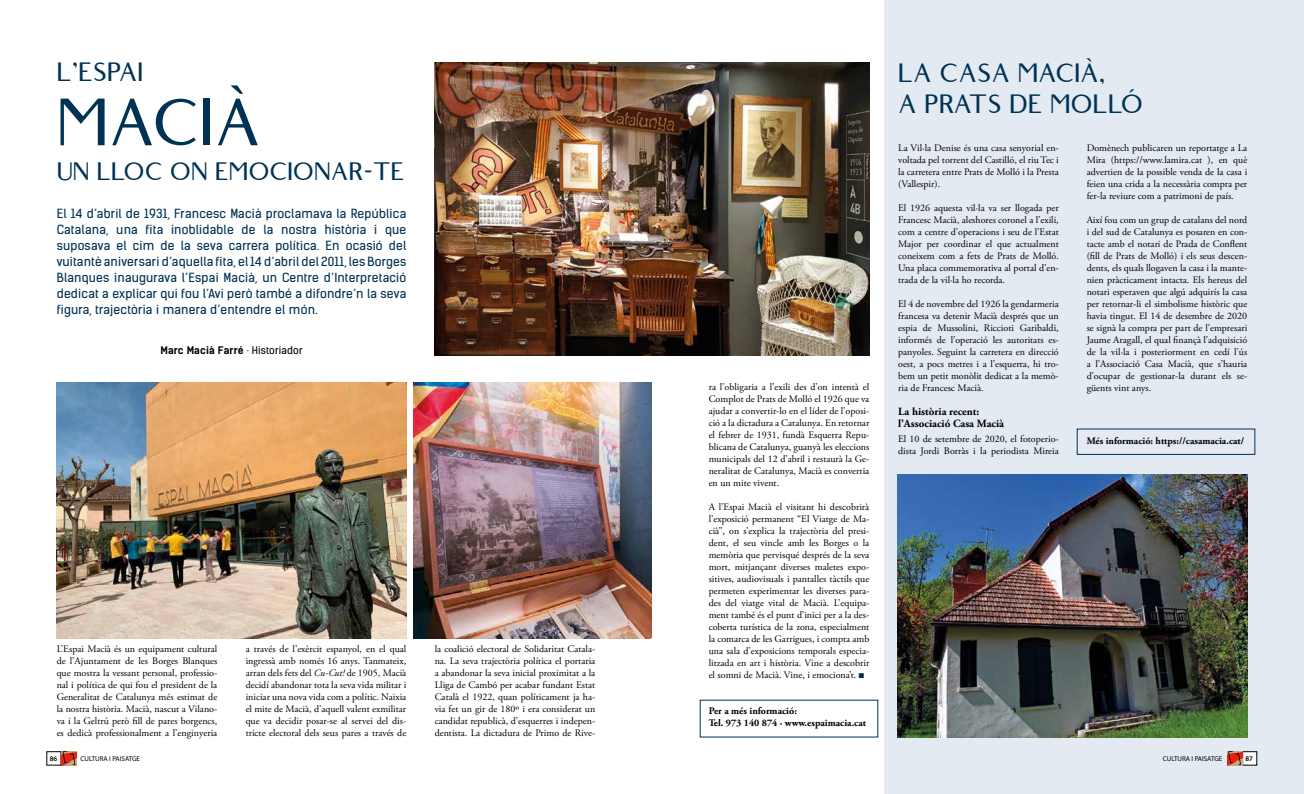
<style>
.page{position:relative;width:1304px;height:794px;background:#fff}
.page>*{position:absolute;margin:0;border:0;box-sizing:border-box;transform-origin:0 0}
.t1{font:77px "Belgium";color:#003254}
.t2{font:30.4px/31px "Belgium";color:#003254}
.t3{font:29px "Belgium";color:#003254}
.t4{font:12px/16px "Kelson Sans";letter-spacing:.015em;color:#003254;text-align:justify;scale:1.05 1}
.t5{font:700 11px/12px "Adobe Garamond Pro";color:#000}
.t6{font:10px/12px "Adobe Garamond Pro";color:#000;text-align:justify}
.t7{font:700 10px/12px "Adobe Garamond Pro";color:#000}
.t8{font:700 10px "Kelson Sans";letter-spacing:.015em;color:#000;scale:1.05 1}
.t9{font:7px "Myriad Pro";color:#000}
.t10{font:600 7px "Myriad Pro";color:#000}
.s1{font-weight:400}
.s2{font-style:italic}
.s3{color:#003254}
</style>
<div class="page">
<div style="left:884px;top:0;width:420px;height:794px;background:#e4eaf1"></div>
<img style="left:57px;top:383px;width:349px;height:255px">
<img style="left:435px;top:62px;width:434px;height:293px">
<img style="left:898px;top:475px;width:349px;height:262px">
<img style="left:414px;top:383px;width:238px;height:255px">
<svg style="left:61px;top:751px;width:16px;height:14px"></svg>
<div style="left:1243px;top:751px;width:14px;height:14px;background:#fff"></div>
<div style="left:1242px;top:751px;width:15px;height:14px;border:1px solid #000"></div>
<svg style="left:1227px;top:751px;width:15px;height:14px"></svg>
<h2 class="t2" style="left:57px;top:57px;width:88px">L'ESPAI</h2>
<h1 class="t1" style="left:57px;top:84px;width:206px">MACIÀ</h1>
<h3 class="t3" style="left:57px;top:157px;width:350px">UN LLOC ON EMOCIONAR-TE</h3>
<p class="t4" style="left:57px;top:205px;width:335px">El 14 d’abril de 1931, Francesc Macià proclamava la República Catalana, una fita inoblidable de la nostra història i que suposava el cim de la seva carrera política. En ocasió del vuitantè aniversari d’aquella fita, el 14 d’abril del 2011, les Borges Blanques inaugurava l’Espai Macià, un Centre d’Interpretació dedicat a explicar qui fou l’Avi però també a difondre’n la seva figura, trajectòria i manera d’entendre el món.</p>
<p class="t8" style="left:160px;top:344px;width:137px">Marc Macià Farré <span class="s1">· Historiador</span></p>
<p class="t6" style="left:57px;top:643px;width:162px">L’Espai Macià és un equipament cultural de l’Ajuntament de les Borges Blanques que mostra la vessant personal, professio&shy;nal i política de qui fou el president de la Generalitat de Catalunya més estimat de la nostra història. Macià, nascut a Vilano&shy;va i la Geltrú però fill de pares borgencs, es dedicà professionalment a l’enginyeria</p>
<p class="t6" style="left:246px;top:643px;width:162px">a través de l’exèrcit espanyol, en el qual ingressà amb només 16 anys. Tanmateix, arran dels fets del <span class="s2">Cu-Cut!</span> de 1905, Macià decidí abandonar tota la seva vida militar i iniciar una nova vida com a polític. Naixia el mite de Macià, d’aquell valent exmilitar que va decidir posar-se al servei del dis&shy;tricte electoral dels seus pares a través de</p>
<p class="t6" style="left:435px;top:643px;width:162px">la coalició electoral de Solidaritat Catala&shy;na. La seva trajectòria política el portaria a abandonar la seva inicial proximitat a la Lliga de Cambó per acabar fundant Estat Català el 1922, quan políticament ja ha&shy;via fet un gir de 180º i era considerat un candidat republicà, d’esquerres i indepen&shy;dentista. La dictadura de Primo de Rive-</p>
<p class="t6" style="left:709px;top:381px;width:162px">ra l’obligaria a l’exili des d’on intentà el Complot de Prats de Molló el 1926 que va ajudar a convertir-lo en el líder de l’oposi&shy;ció a la dictadura a Catalunya. En retornar el febrer de 1931, fundà Esquerra Repu&shy;blicana de Catalunya, guanyà les eleccions municipals del 12 d’abril i restaurà la Ge&shy;neralitat de Catalunya, Macià es convertia en un mite vivent.</p>
<p class="t6" style="left:709px;top:501px;width:162px">A l’Espai Macià el visitant hi descobrirà l’exposició permanent “El Viatge de Ma&shy;cià”, on s’explica la trajectòria del presi&shy;dent, el seu vincle amb les Borges o la memòria que pervisqué després de la seva mort, mitjançant diverses maletes expo&shy;sitives, audiovisuals i pantalles tàctils que permeten experimentar les diverses para&shy;des del viatge vital de Macià. L’equipa&shy;ment també és el punt d’inici per a la des&shy;coberta turística de la zona, especialment la comarca de les Garrigues, i compta amb una sala d’exposicions temporals especia&shy;litzada en art i història. Vine a descobrir el somni de Macià. Vine, i emociona’t. <span class="s3">■</span></p>
<p class="t7" style="left:709px;top:705px;width:159px">Per a més informació:<br>Tel. 973 140 874 · www.espaimacia.cat</p>
<h2 class="t2" style="left:898px;top:58px;width:246px">LA CASA MACIÀ,<br>A PRATS DE MOLLÓ</h2>
<p class="t6" style="left:898px;top:142px;width:162px">La Vil·la Denise és una casa senyorial en&shy;voltada pel torrent del Castilló, el riu Tec i la carretera entre Prats de Molló i la Presta (Vallespir).</p>
<p class="t6" style="left:898px;top:202px;width:162px">El 1926 aquesta vil·la va ser llogada per Francesc Macià, aleshores coronel a l’exili, com a centre d’operacions i seu de l’Estat Major per coordinar el que actualment coneixem com a fets de Prats de Molló.<br>Una placa commemorativa al portal d’en&shy;trada de la vil·la ho recorda.</p>
<p class="t6" style="left:898px;top:298px;width:162px">El 4 de novembre del 1926 la gendarmeria francesa va detenir Macià després que un espia de Mussolini, Riccioti Garibaldi, informés de l’operació les autoritats es&shy;panyoles. Seguint la carretera en direcció oest, a pocs metres i a l’esquerra, hi tro&shy;bem un petit monòlit dedicat a la memò&shy;ria de Francesc Macià.</p>
<p class="t5" style="left:898px;top:406px;width:107px">La història recent: l’Associació Casa Macià</p>
<p class="t6" style="left:898px;top:433px;width:162px">El 10 de setembre de 2020, el fotoperio&shy;dista Jordi Borràs i la periodista Mireia</p>
<p class="t6" style="left:1087px;top:142px;width:162px">Domènech publicaren un reportatge a La Mira (https://www.lamira.cat ), en què advertien de la possible venda de la casa i feien una crida a la necessària compra per fer-la reviure com a patrimoni de país.</p>
<p class="t6" style="left:1087px;top:214px;width:162px">Així fou com un grup de catalans del nord i del sud de Catalunya es posaren en con&shy;tacte amb el notari de Prada de Conflent (fill de Prats de Molló) i els seus descen&shy;dents, els quals llogaven la casa i la mante&shy;nien pràcticament intacta. Els hereus del notari esperaven que algú adquirís la casa per retornar-li el simbolisme històric que havia tingut. El 14 de desembre de 2020 se signà la compra per part de l’empresari Jaume Aragall, el qual finançà l’adquisició de la vil·la i posteriorment en cedí l’ús a l’Associació Casa Macià, que s’hauria d’ocupar de gestionar-la durant els se&shy;güents vint anys.</p>
<p class="t7" style="left:1087px;top:435px;width:159px">Més informació: https://casamacia.cat/</p>
<p class="t10" style="left:50px;top:754px;width:9px">86</p>
<p class="t9" style="left:80px;top:754px;width:61px">CULTURA I PAISATGE</p>
<p class="t9" style="left:1163px;top:754px;width:61px">CULTURA I PAISATGE</p>
<p class="t10" style="left:1245px;top:754px;width:9px">87</p>
</div>
